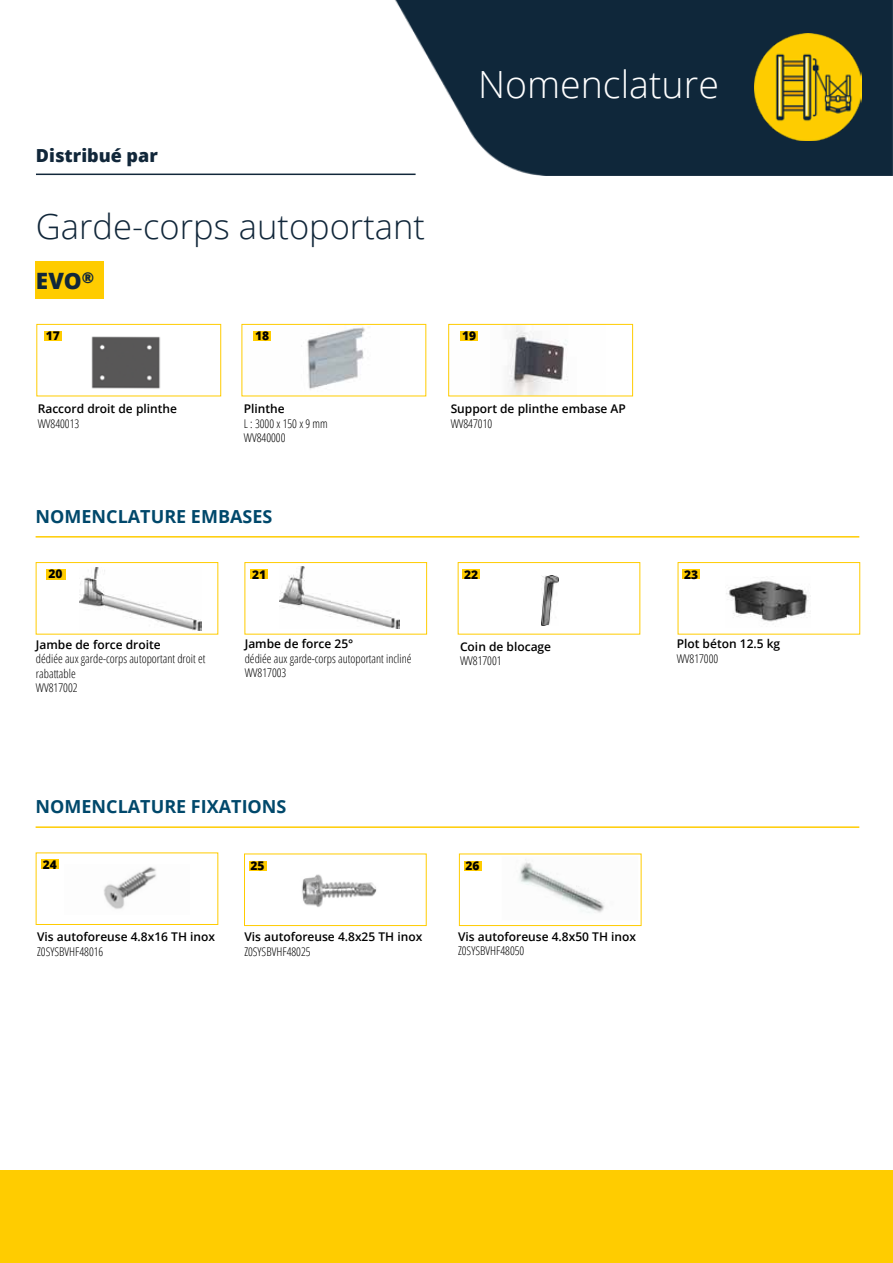
<style>
.page{position:relative;width:893px;height:1263px;background:#fff}
.page>*{position:absolute;margin:0;border:0;box-sizing:border-box;transform-origin:0 0}
.t1{font:300 37.5px "Open Sans";color:#fff}
.t2{font:300 34.5px "Open Sans";color:#11273a}
.t3{font:800 22.5px "Open Sans";color:#11273a}
.t4{font:700 18px "Open Sans";color:#00486b}
.t5{font:800 18px "Open Sans";color:#11273a}
.t6{font:300 condensed 12px/14.4px "Open Sans";color:#000}
.t7{font:600 12px "Open Sans";color:#000}
.t8{font:800 12px "Open Sans";color:#000}
</style>
<div class="page">
<img style="left:296px;top:0;width:597px;height:175px">
<div style="left:423px;top:0;width:393px;height:137px;background:#0f273a"></div>
<hr style="left:36px;top:174px;width:380px;height:1px;background:#11273a">
<div style="left:0;top:1170px;width:893px;height:93px;background:#fc0"></div>
<img style="left:755px;top:34px;width:106px;height:106px">
<div style="left:245px;top:562px;width:182px;height:72px;border:1px solid #fc0"></div>
<div style="left:458px;top:562px;width:182px;height:72px;border:1px solid #fc0"></div>
<div style="left:36px;top:562px;width:182px;height:72px;border:1px solid #fc0"></div>
<div style="left:251px;top:569px;width:17px;height:10px;background:#fc0"></div>
<div style="left:46px;top:569px;width:19px;height:11px;background:#fc0"></div>
<img style="left:279px;top:566px;width:121px;height:63px">
<img style="left:80px;top:567px;width:122px;height:63px">
<div style="left:36px;top:853px;width:182px;height:72px;border:1px solid #fc0"></div>
<div style="left:249px;top:861px;width:17px;height:9px;background:#fc0"></div>
<div style="left:41px;top:859px;width:17px;height:10px;background:#fc0"></div>
<div style="left:244px;top:854px;width:182px;height:72px;border:1px solid #fc0"></div>
<div style="left:464px;top:861px;width:17px;height:9px;background:#fc0"></div>
<div style="left:459px;top:854px;width:182px;height:72px;border:1px solid #fc0"></div>
<img style="left:519px;top:859px;width:86px;height:54px">
<div style="left:683px;top:569px;width:17px;height:10px;background:#fc0"></div>
<div style="left:678px;top:562px;width:182px;height:72px;border:1px solid #fc0"></div>
<img style="left:726px;top:581px;width:85px;height:41px">
<div style="left:463px;top:569px;width:17px;height:10px;background:#fc0"></div>
<img style="left:542px;top:576px;width:17px;height:50px">
<img style="left:61px;top:331px;width:100px;height:58px">
<div style="left:37px;top:324px;width:184px;height:72px;border:1px solid #fc0"></div>
<img style="left:253px;top:327px;width:112px;height:63px">
<div style="left:242px;top:324px;width:184px;height:72px;border:1px solid #fc0"></div>
<div style="left:254px;top:331px;width:17px;height:10px;background:#fc0"></div>
<div style="left:44px;top:331px;width:17px;height:10px;background:#fc0"></div>
<img style="left:302px;top:874px;width:75px;height:33px">
<img style="left:104px;top:867px;width:52px;height:42px">
<img style="left:460px;top:326px;width:108px;height:68px">
<div style="left:449px;top:324px;width:184px;height:72px;border:1px solid #fc0"></div>
<div style="left:461px;top:331px;width:17px;height:10px;background:#fc0"></div>
<div style="left:36px;top:261px;width:68px;height:38px;background:#fc0"></div>
<hr style="left:36px;top:536px;width:823px;height:2px;background:#fc0">
<hr style="left:36px;top:826px;width:823px;height:2px;background:#fc0">
<h3 class="t5" style="left:36px;top:142px;width:123px">Distribué par</h3>
<h2 class="t2" style="left:36px;top:203px;width:391px">Garde-corps autoportant</h2>
<h3 class="t3" style="left:36px;top:263px;width:60px">EVO<sup>®</sup></h3>
<h1 class="t1" style="left:478px;top:59px;width:242px">Nomenclature</h1>
<p class="t8" style="left:46px;top:327px;width:16px">17</p>
<p class="t8" style="left:255px;top:327px;width:16px">18</p>
<p class="t8" style="left:462px;top:327px;width:16px">19</p>
<p class="t7" style="left:38px;top:401px;width:141px">Raccord droit de plinthe</p>
<p class="t6" style="left:38px;top:416px;width:43px">WV840013</p>
<p class="t7" style="left:244px;top:401px;width:42px">Plinthe</p>
<p class="t6" style="left:244px;top:416px;width:86px">L : 3000 x 150 x 9 mm<br>WV840000</p>
<p class="t7" style="left:451px;top:401px;width:177px">Support de plinthe embase AP</p>
<p class="t6" style="left:451px;top:416px;width:43px">WV847010</p>
<h3 class="t4" style="left:36px;top:503px;width:238px">NOMENCLATURE EMBASES</h3>
<p class="t8" style="left:48px;top:565px;width:16px">20</p>
<p class="t8" style="left:252px;top:565px;width:16px">21</p>
<p class="t8" style="left:464px;top:565px;width:16px">22</p>
<p class="t8" style="left:684px;top:565px;width:16px">23</p>
<p class="t7" style="left:36px;top:636px;width:126px">Jambe de force droite</p>
<p class="t6" style="left:36px;top:651px;width:171px">dédiée aux garde-corps autoportant droit et rabattable<br>WV817002</p>
<p class="t7" style="left:245px;top:636px;width:110px">Jambe de force 25°</p>
<p class="t6" style="left:245px;top:651px;width:168px">dédiée aux garde-corps autoportant incliné<br>WV817003</p>
<p class="t7" style="left:460px;top:638px;width:93px">Coin de blocage</p>
<p class="t6" style="left:460px;top:653px;width:43px">WV817001</p>
<p class="t7" style="left:677px;top:636px;width:105px">Plot béton 12.5 kg</p>
<p class="t6" style="left:677px;top:651px;width:43px">WV817000</p>
<h3 class="t4" style="left:36px;top:794px;width:252px">NOMENCLATURE FIXATIONS</h3>
<p class="t8" style="left:43px;top:855px;width:16px">24</p>
<p class="t8" style="left:251px;top:856px;width:16px">25</p>
<p class="t8" style="left:465px;top:856px;width:16px">26</p>
<p class="t7" style="left:37px;top:929px;width:179px">Vis autoforeuse 4.8x16 TH inox</p>
<p class="t6" style="left:37px;top:944px;width:68px">Z0SYSBVHF48016</p>
<p class="t7" style="left:244px;top:929px;width:179px">Vis autoforeuse 4.8x25 TH inox</p>
<p class="t6" style="left:244px;top:944px;width:68px">Z0SYSBVHF48025</p>
<p class="t7" style="left:458px;top:928px;width:179px">Vis autoforeuse 4.8x50 TH inox</p>
<p class="t6" style="left:458px;top:943px;width:68px">Z0SYSBVHF48050</p>
</div>
